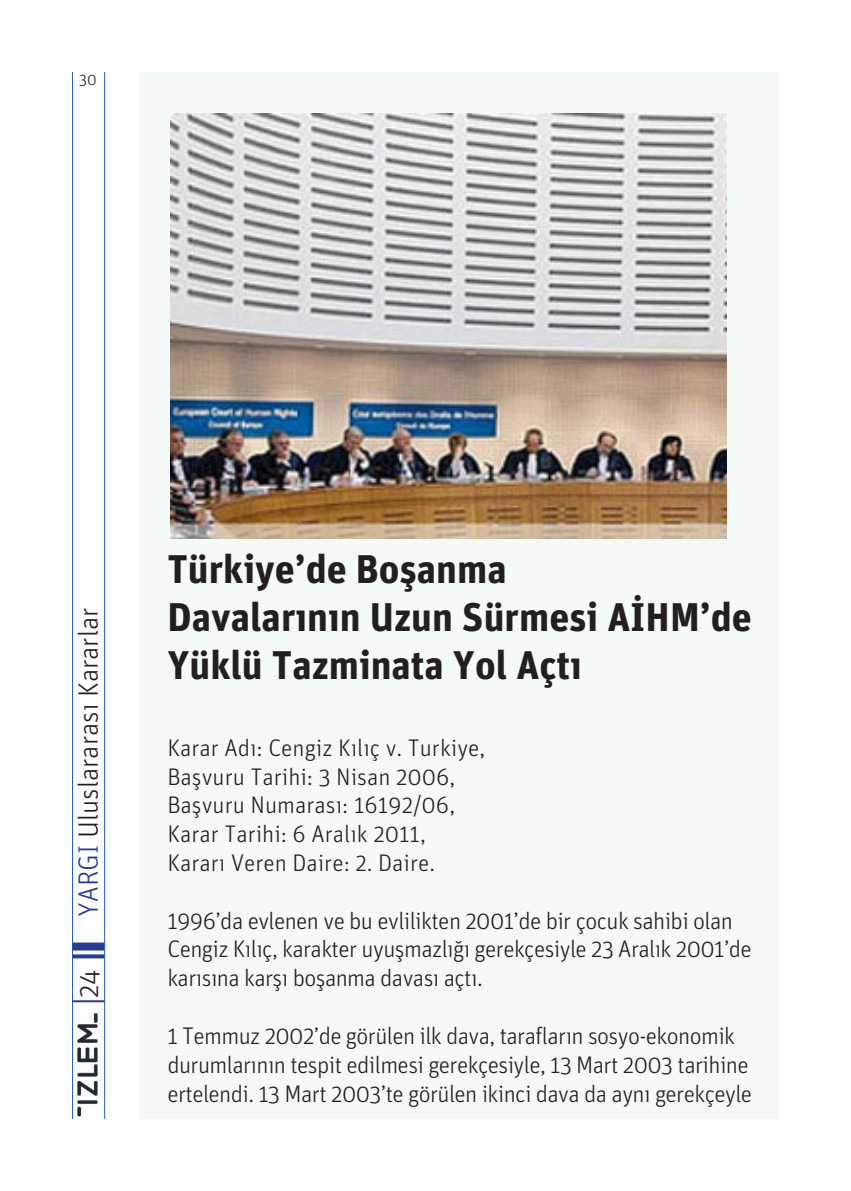
<style>
.page{position:relative;width:851px;height:1191px;background:#fff}
.page>*{position:absolute;margin:0;border:0;box-sizing:border-box;transform-origin:0 0}
.t1{font:700 40px/48px "Unit";color:#231f20}
.t2{font:300 28px "Unit";color:#231f20}
.t3{font:300 24px/28.8px "Unit";letter-spacing:-.025em;color:#231f20}
.t4{font:300 24px/28.8px "Unit";color:#231f20}
.t5{font:300 16px "Unit";color:#231f20}
.s1{color:#253f8e}
</style>
<div class="page">
<svg style="left:73px;top:954px;width:31px;height:4px"></svg>
<hr style="left:72px;top:1000px;width:33px;height:2px;background:#253f8e">
<div style="left:72px;top:942px;width:33px;height:8px;background:#253f8e"></div>
<hr style="left:104px;top:72px;width:1px;height:1047px;background:#1c5dab">
<hr style="left:72px;top:72px;width:1px;height:1047px;background:#1c5dab">
<img style="left:77px;top:1013px;width:21px;height:104px">
<div style="left:140px;top:72px;width:638px;height:1047px;background:#f3faf7"></div>
<img style="left:170px;top:113px;width:556px;height:426px">
<p class="t5" style="left:79px;top:71px;width:19px">30</p>
<p class="t2" style="left:72px;top:917px;width:311px;rotate:-90deg"><span class="s1">YARGI</span> Uluslararası Kararlar</p>
<p class="t2" style="left:72px;top:998px;width:30px;rotate:-90deg">24</p>
<p class="t1" style="left:167px;top:544px;width:586px">Türkiye’de Boşanma<br>Davalarının Uzun Sürmesi AİHM’de<br>Yüklü Tazminata Yol Açtı</p>
<p class="t4" style="left:167px;top:733px;width:319px">Karar Adı: Cengiz Kılıç v. Turkiye,<br>Başvuru Tarihi: 3 Nisan 2006,<br>Başvuru Numarası: 16192/06,<br>Karar Tarihi: 6 Aralık 2011,<br>Kararı Veren Daire: 2. Daire.</p>
<p class="t3" style="left:167px;top:905px;width:586px">1996’da evlenen ve bu evlilikten 2001’de bir çocuk sahibi olan<br>Cengiz Kılıç, karakter uyuşmazlığı gerekçesiyle 23 Aralık 2001’de karısına karşı boşanma davası açtı.</p>
<p class="t3" style="left:167px;top:1021px;width:586px">1 Temmuz 2002’de görülen ilk dava, tarafların sosyo-ekonomik durumlarının tespit edilmesi gerekçesiyle, 13 Mart 2003 tarihine ertelendi. 13 Mart 2003’te görülen ikinci dava da aynı gerekçeyle</p>
</div>
